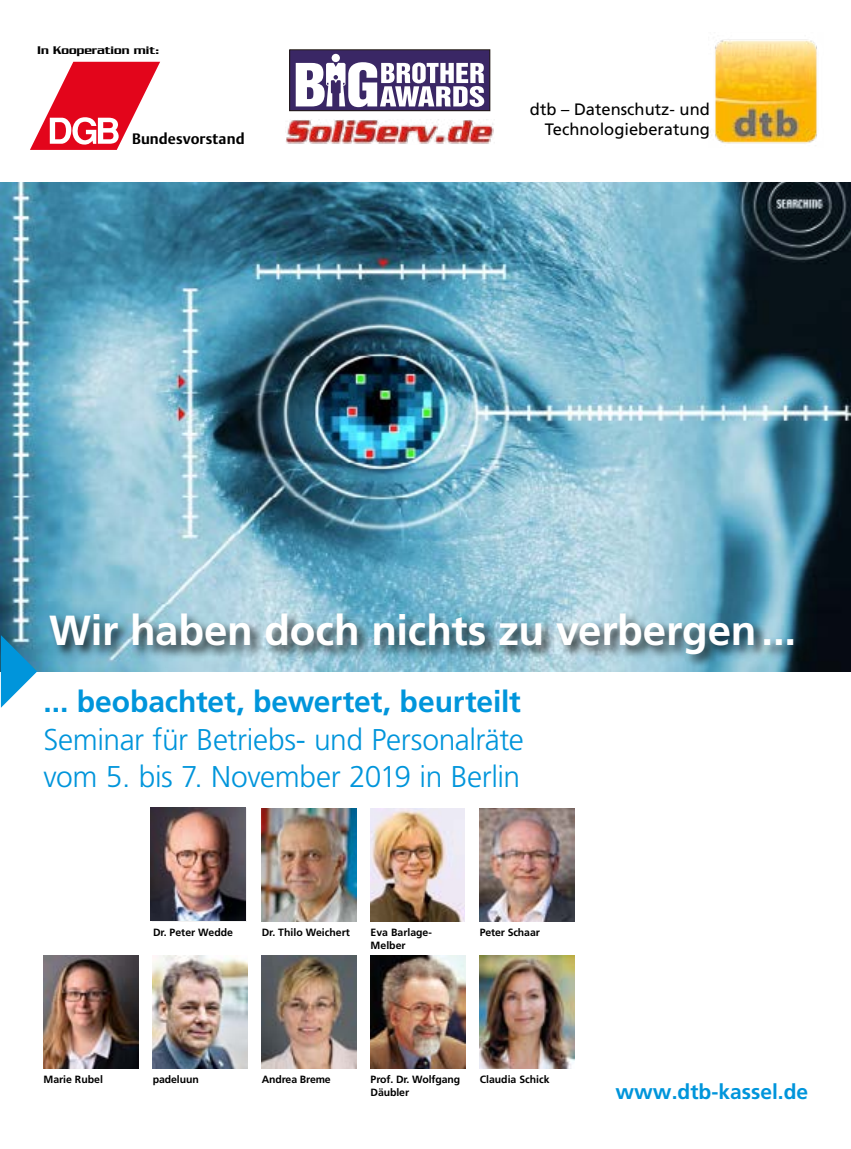
<style>
.page{position:relative;width:851px;height:1149px;background:#fff}
.page>*{position:absolute;margin:0;border:0;box-sizing:border-box;transform-origin:0 0}
.t1{font:700 42px "Frutiger";letter-spacing:-.005em;color:#fff}
.t2{font:300 30px/37.5px "Frutiger";letter-spacing:-.015em;color:#0095db}
.t3{font:700 30px "Frutiger";letter-spacing:-.005em;color:#0095db}
.t4{font:700 21px "Frutiger";color:#0095db}
.t5{font:16.5px/19.8px "Frutiger";color:#000;text-align:right}
.t6{font:700 15px "DTL Argo T";letter-spacing:.005em;color:#000}
.t7{font:500 12px "Serpentine";color:#000}
.t8{font:700 10.5px/12.6px "Frutiger";color:#000}
</style>
<div class="page">
<img style="left:370px;top:955px;width:95px;height:113px">
<img style="left:43px;top:955px;width:95px;height:113px">
<svg style="left:153px;top:808px;width:94px;height:113px"></svg>
<img style="left:262px;top:808px;width:94px;height:113px">
<img style="left:150px;top:807px;width:95px;height:113px">
<img style="left:262px;top:955px;width:94px;height:113px">
<img style="left:370px;top:808px;width:95px;height:113px">
<img style="left:479px;top:808px;width:95px;height:113px">
<img style="left:153px;top:955px;width:94px;height:113px">
<img style="left:479px;top:955px;width:95px;height:113px">
<img style="left:710px;top:39px;width:107px;height:105px">
<img style="left:286px;top:120px;width:208px;height:24px">
<div style="left:289px;top:50px;width:200px;height:61px;background:#3a2765"></div>
<div style="left:289px;top:50px;width:201px;height:61px;border:1px solid #211913"></div>
<div style="left:331px;top:54px;width:9px;height:8px;background:#fff;border-radius:50%"></div>
<svg style="left:296px;top:62px;width:188px;height:45px"></svg>
<svg style="left:30px;top:62px;width:130px;height:88px"></svg>
<img style="left:1px;top:182px;width:849px;height:489px">
<svg style="left:1px;top:635px;width:36px;height:72px"></svg>
<div style="left:47px;top:612px;width:759px;height:55px;background:#000;opacity:.75"></div>
<p class="t7" style="left:37px;top:43px;width:124px">In Kooperation mit:</p>
<h3 class="t6" style="left:132px;top:129px;width:114px">Bundesvorstand</h3>
<h3 class="t5" style="left:530px;top:100px;width:181px">dtb – Datenschutz- und<br>Technologieberatung</h3>
<h1 class="t1" style="left:42px;top:599px;width:743px">Wir haben doch nichts zu verbergen...</h1>
<h1 class="t1" style="left:49px;top:605px;width:748px">Wir haben doch nichts zu verbergen...</h1>
<h2 class="t3" style="left:43px;top:684px;width:478px">... beobachtet, bewertet, beurteilt</h2>
<h2 class="t2" style="left:43px;top:720px;width:482px">Seminar für Betriebs- und Personalräte vom 5. bis 7. November 2019 in Berlin</h2>
<p class="t8" style="left:153px;top:925px;width:81px">Dr. Peter Wedde</p>
<p class="t8" style="left:262px;top:925px;width:90px">Dr. Thilo Weichert</p>
<p class="t8" style="left:370px;top:925px;width:63px">Eva Barlage-<br>Melber</p>
<p class="t8" style="left:479px;top:925px;width:62px">Peter Schaar</p>
<p class="t8" style="left:43px;top:1072px;width:61px">Marie Rubel</p>
<p class="t8" style="left:153px;top:1072px;width:47px">padeluun</p>
<p class="t8" style="left:262px;top:1072px;width:71px">Andrea Breme</p>
<p class="t8" style="left:370px;top:1072px;width:91px">Prof. Dr. Wolfgang<br>Däubler</p>
<p class="t8" style="left:479px;top:1072px;width:72px">Claudia Schick</p>
<h3 class="t4" style="left:615px;top:1079px;width:194px">www.dtb-kassel.de</h3>
</div>
